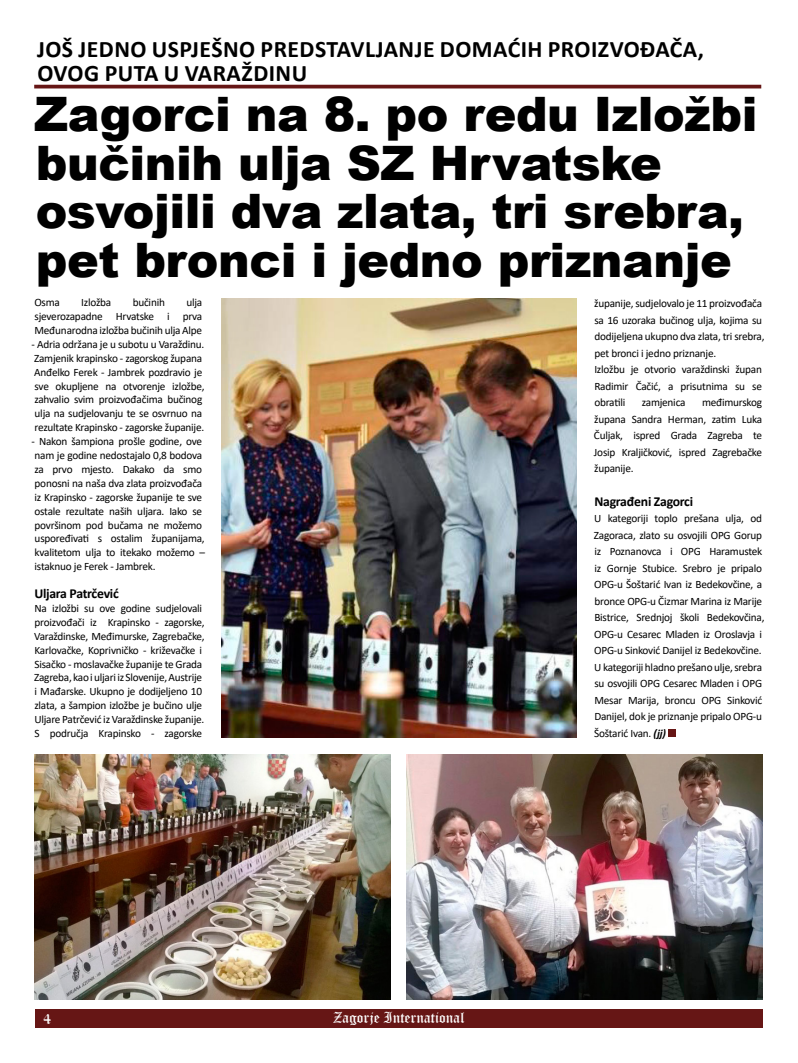
<style>
.page{position:relative;width:798px;height:1063px;background:#fff}
.page>*{position:absolute;margin:0;border:0;box-sizing:border-box;transform-origin:0 0}
.t1{font:900 47.5px/48.8px "Arial";letter-spacing:-.01em;color:#000}
.t2{font:700 23.75px/23.8px "Calibri";letter-spacing:.02em;color:#000}
.t3{font:15px "Old English Text";color:#fff}
.t4{font:700 13.75px "Calibri";letter-spacing:-.02em;color:#000}
.t5{font:11.25px/13.9px "Calibri";letter-spacing:-.02em;color:#000}
.s1{font-weight:700;font-style:italic}
</style>
<div class="page">
<div style="left:35px;top:1009px;width:727px;height:19px;background:#661615"></div>
<hr style="left:34px;top:85px;width:727px;height:3px;background:#661615">
<div style="left:667px;top:730px;width:7px;height:7px;background:#661615"></div>
<img style="left:221px;top:299px;width:355px;height:439px">
<img style="left:34px;top:755px;width:356px;height:245px">
<img style="left:406px;top:755px;width:356px;height:245px">
<h2 class="t2" style="left:37px;top:37px;width:668px">JOŠ JEDNO USPJEŠNO PREDSTAVLJANJE DOMAĆIH PROIZVOĐAČA,<br>OVOG PUTA U VARAŽDINU</h2>
<h1 class="t1" style="left:34px;top:88px;width:724px">Zagorci na 8. po redu Izložbi bučinih ulja SZ Hrvatske osvojili dva zlata, tri srebra, pet bronci i jedno priznanje</h1>
<p class="t5" style="left:34px;top:295px;width:27px">Osma</p>
<p class="t5" style="left:81px;top:295px;width:32px">Izložba</p>
<p class="t5" style="left:133px;top:295px;width:34px">bučinih</p>
<p class="t5" style="left:34px;top:295px;width:169px;text-align:justify;text-indent:152px">ulja sjeverozapadne Hrvatske i prva Međunarodna izložba bučinih ulja Alpe</p>
<p class="t5" style="left:32px;top:337px;width:175px">- Adria održana je u subotu u Varaždinu.<br>Zamjenik krapinsko - zagorskog župana Anđelko Ferek - Jambrek pozdravio je sve okupljene na otvorenje izložbe, zahvalio svim proizvođačima bučinog ulja na sudjelovanju te se osvrnuo na rezultate Krapinsko - zagorske županije.</p>
<p class="t5" style="left:32px;top:434px;width:175px">- Nakon šampiona prošle godine, ove nam je godine nedostajalo 0,8 bodova za prvo mjesto. Dakako da smo ponosni na naša dva zlata proizvođača iz Krapinsko - zagorske županije te sve ostale rezultate naših uljara. Iako se površinom pod bučama ne možemo uspoređivati s ostalim županijama, kvalitetom ulja to itekako možemo – istaknuo je Ferek - Jambrek.</p>
<p class="t4" style="left:34px;top:584px;width:86px">Uljara Patrčević</p>
<p class="t5" style="left:34px;top:601px;width:172px">Na izložbi su ove godine sudjelovali proizvođači iz Krapinsko - zagorske, Varaždinske, Međimurske, Zagrebačke, Karlovačke, Koprivničko - križevačke i Sisačko - moslavačke županije te Grada Zagreba, kao i uljari iz Slovenije, Austrije i Mađarske. Ukupno je dodijeljeno 10 zlata, a šampion izložbe je bučino ulje Uljare Patrčević iz Varaždinske županije.<br>S područja Krapinsko - zagorske</p>
<p class="t5" style="left:594px;top:295px;width:172px;line-height:16.5px">županije, sudjelovalo je 11 proizvođača sa 16 uzoraka bučinog ulja, kojima su dodijeljena ukupno dva zlata, tri srebra, pet bronci i jedno priznanje.<br>Izložbu je otvorio varaždinski župan<br>Radimir Čačić, a prisutnima su se obratili</p>
<p class="t5" style="left:593px;top:394px;width:170px;line-height:16.5px;text-align:justify;text-indent:108px">međimurskog župana Sandra Herman, zatim Luka Čuljak, ispred Grada Zagreba te Josip Kraljičković, ispred Zagrebačke županije.</p>
<p class="t4" style="left:594px;top:491px;width:100px">Nagrađeni Zagorci</p>
<p class="t5" style="left:593px;top:510px;width:172px;line-height:16.5px">U kategoriji toplo prešana ulja, od Zagoraca, zlato su osvojili OPG Gorup iz Poznanovca i OPG Haramustek iz Gornje Stubice. Srebro je pripalo OPG-u Šoštarić Ivan iz Bedekovčine, a bronce OPG-u Čizmar Marina iz Marije Bistrice, Srednjoj školi Bedekovčina, OPG-u Cesarec Mladen iz Oroslavja i OPG-u Sinković Danijel iz Bedekovčine.<br>U kategoriji hladno prešano ulje, srebra su osvojili OPG Cesarec Mladen i OPG Mesar Marija, broncu OPG Sinković Danijel, dok je priznanje pripalo OPG-u Šoštarić Ivan. <span class="s1">(jj)</span></p>
<p class="t5" style="left:641px;top:395px;width:45px">zamjenica</p>
<h3 class="t3" style="left:43px;top:1009px;width:9px">4</h3>
<h3 class="t3" style="left:333px;top:1008px;width:133px">Zagorje International</h3>
</div>
